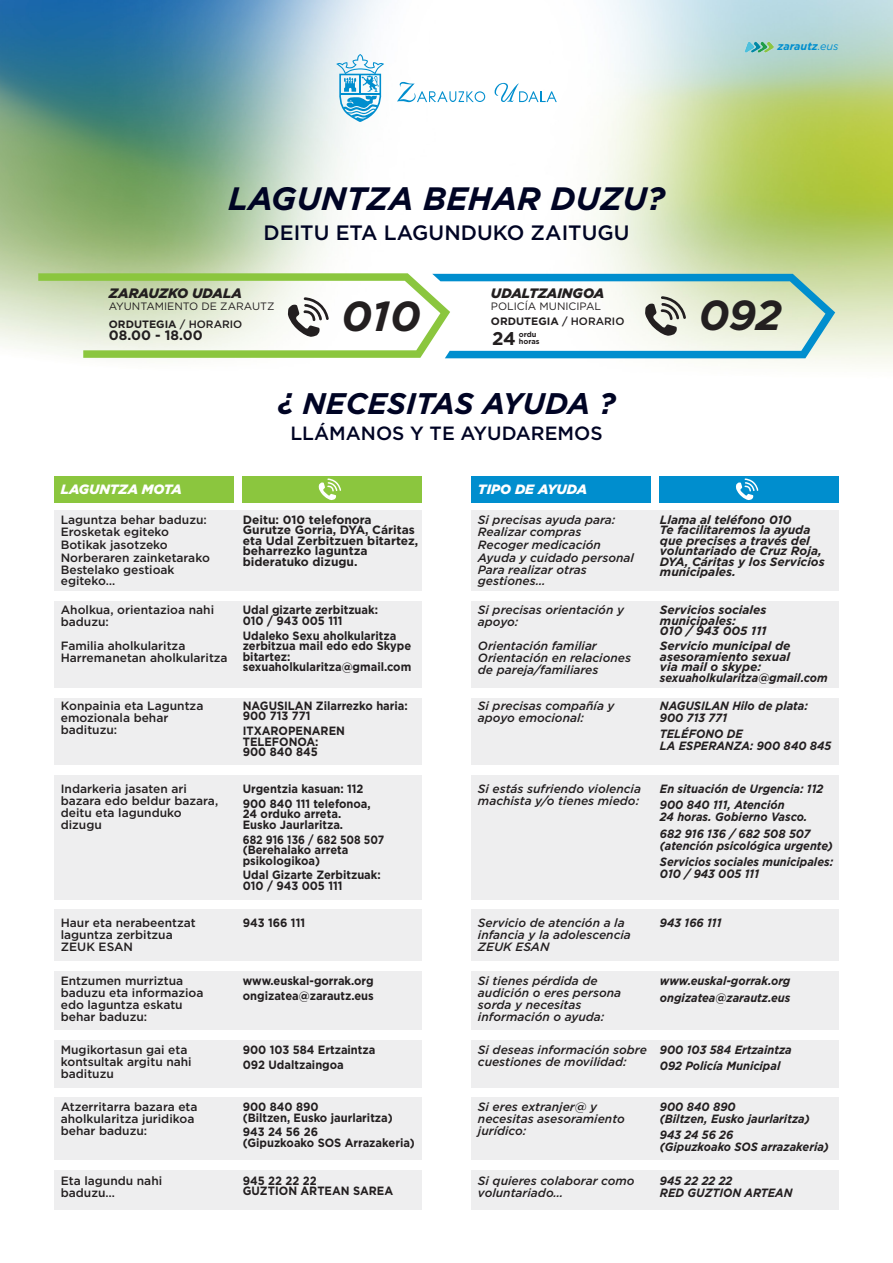
<style>
.page{position:relative;width:893px;height:1263px;background:#fff}
.page>*{position:absolute;margin:0;border:0;box-sizing:border-box;transform-origin:0 0}
.t1{font:italic 700 42px "Gotham";color:#231f20}
.t2{font:italic 700 32.4px "Gotham";color:#000424}
.t3{font:italic 700 29.85px "Gotham";color:#000424}
.t4{font:500 20.85px "Gotham";color:#000424}
.t5{font:500 19.2px "Gotham";color:#000424}
.t6{font:700 18.45px "Gotham";color:#231f20}
.t7{font:italic 900 13.65px "Gotham";color:#231f20}
.t8{font:700 13.65px "Gotham";color:#231f20}
.t9{font:italic 900 13.5px "Gotham";color:#fff}
.t10{font:italic 500 12px/12px "Gotham";color:#231f20}
.t11{font:500 12px/12px "Gotham";color:#231f20}
.t12{font:700 12px/10.5px "Gotham";color:#231f20;scale:.93 1}
.t13{font:italic 700 12px/12px "Gotham";color:#231f20;scale:.93 1}
.t14{font:italic 700 12px/10.5px "Gotham";color:#231f20}
.t15{font:700 12px/10.5px "Gotham";color:#231f20}
.t16{font:700 12px/10.5px "Gotham";color:#231f20;scale:.87 1}
.t17{font:italic 700 10.8px "Gotham";color:#008ece}
.t18{font:10.65px "Gotham";color:#231f20}
.t19{font:700 10.65px "Gotham";color:#231f20}
.t20{font:700 7.5px/7.1px "Gotham";color:#231f20}
.s1{font-weight:400}
.s2{font-weight:500}
</style>
<div class="page">
<img style="left:0;top:0;width:893px;height:1160px">
<div style="left:54px;top:510px;width:368px;height:81px;background:#eeeeef"></div>
<div style="left:54px;top:601px;width:368px;height:87px;background:#eeeeef"></div>
<div style="left:54px;top:698px;width:368px;height:66px;background:#eeeeef"></div>
<div style="left:54px;top:775px;width:368px;height:124px;background:#eeeeef"></div>
<div style="left:54px;top:909px;width:368px;height:52px;background:#eeeeef"></div>
<div style="left:54px;top:971px;width:368px;height:59px;background:#eeeeef"></div>
<div style="left:54px;top:1040px;width:368px;height:47px;background:#eeeeef"></div>
<div style="left:54px;top:1097px;width:368px;height:62px;background:#eeeeef"></div>
<div style="left:54px;top:1170px;width:368px;height:40px;background:#eeeeef"></div>
<div style="left:471px;top:510px;width:368px;height:81px;background:#eeeeef"></div>
<div style="left:471px;top:601px;width:368px;height:87px;background:#eeeeef"></div>
<div style="left:471px;top:698px;width:368px;height:66px;background:#eeeeef"></div>
<div style="left:471px;top:775px;width:368px;height:124px;background:#eeeeef"></div>
<div style="left:471px;top:909px;width:368px;height:52px;background:#eeeeef"></div>
<div style="left:471px;top:971px;width:368px;height:59px;background:#eeeeef"></div>
<div style="left:471px;top:1040px;width:368px;height:47px;background:#eeeeef"></div>
<div style="left:471px;top:1097px;width:368px;height:62px;background:#eeeeef"></div>
<div style="left:471px;top:1170px;width:368px;height:40px;background:#eeeeef"></div>
<div style="left:54px;top:476px;width:179px;height:26px;background:#8bc63e"></div>
<div style="left:471px;top:476px;width:179px;height:26px;background:#008ece"></div>
<div style="left:243px;top:476px;width:179px;height:26px;background:#8bc63e"></div>
<div style="left:660px;top:476px;width:179px;height:26px;background:#008ece"></div>
<img style="left:740px;top:41px;width:35px;height:14px">
<svg style="left:336px;top:54px;width:48px;height:68px"></svg>
<svg style="left:397px;top:82px;width:88px;height:20px"></svg>
<svg style="left:494px;top:83px;width:63px;height:19px"></svg>
<svg style="left:319px;top:478px;width:22px;height:22px"></svg>
<svg style="left:736px;top:478px;width:22px;height:22px"></svg>
<svg style="left:38px;top:273px;width:797px;height:85px"></svg>
<p class="t17" style="left:777px;top:39px;width:62px">zarautz<span class="s1">.eus</span></p>
<p class="t2" style="left:228px;top:177px;width:438px">LAGUNTZA BEHAR DUZU?</p>
<p class="t4" style="left:263px;top:219px;width:368px">DEITU ETA LAGUNDUKO ZAITUGU</p>
<p class="t7" style="left:109px;top:284px;width:135px">ZARAUZKO UDALA</p>
<p class="t18" style="left:109px;top:300px;width:167px">AYUNTAMIENTO DE ZARAUTZ</p>
<p class="t19" style="left:109px;top:317px;width:135px">ORDUTEGIA <span class="s2">/ HORARIO</span></p>
<p class="t8" style="left:109px;top:326px;width:95px">08.00 - 18.00</p>
<p class="t1" style="left:341px;top:288px;width:81px">010</p>
<p class="t7" style="left:491px;top:284px;width:115px">UDALTZAINGOA</p>
<p class="t18" style="left:491px;top:300px;width:112px">POLICÍA MUNICIPAL</p>
<p class="t19" style="left:491px;top:314px;width:135px">ORDUTEGIA <span class="s2">/ HORARIO</span></p>
<p class="t6" style="left:492px;top:326px;width:25px">24</p>
<p class="t20" style="left:519px;top:331px;width:22px">ordu horas</p>
<p class="t3" style="left:277px;top:384px;width:340px">¿ NECESITAS AYUDA ?</p>
<p class="t5" style="left:290px;top:421px;width:314px">LLÁMANOS Y TE AYUDAREMOS</p>
<p class="t1" style="left:699px;top:287px;width:84px">092</p>
<p class="t9" style="left:61px;top:480px;width:123px">LAGUNTZA MOTA</p>
<p class="t9" style="left:478px;top:480px;width:111px">TIPO DE AYUDA</p>
<p class="t15" style="left:243px;top:514px;width:130px">Deitu: 010 telefonora</p>
<p class="t15" style="left:243px;top:525px;width:177px">Gurutze Gorria, DYA, Cáritas eta Udal Zerbitzuen bitartez, beharrezko laguntza bideratuko dizugu.</p>
<p class="t12" style="left:243px;top:605px;width:147px">Udal gizarte zerbitzuak:<br>010 / 943 005 111</p>
<p class="t12" style="left:243px;top:630px;width:183px">Udaleko Sexu aholkularitza zerbitzua mail edo edo Skype bitartez: sexuaholkularitza@gmail.com</p>
<p class="t12" style="left:243px;top:700px;width:179px">NAGUSILAN Zilarrezko haria:<br>900 713 771</p>
<p class="t12" style="left:243px;top:726px;width:111px">ITXAROPENAREN<br>TELEFONOA:<br>900 840 845</p>
<p class="t12" style="left:243px;top:784px;width:131px">Urgentzia kasuan: 112</p>
<p class="t12" style="left:243px;top:798px;width:139px">900 840 111 telefonoa,<br>24 orduko arreta.<br>Eusko Jaurlaritza.</p>
<p class="t16" style="left:243px;top:834px;width:164px">682 916 136 / 682 508 507 (Berehalako arreta psikologikoa)</p>
<p class="t12" style="left:243px;top:870px;width:150px">Udal Gizarte Zerbitzuak:<br>010 / 943 005 111</p>
<p class="t12" style="left:243px;top:917px;width:69px">943 166 111</p>
<p class="t11" style="left:61px;top:513px;width:148px">Laguntza behar baduzu:</p>
<p class="t11" style="left:61px;top:526px;width:110px">Erosketak egiteko</p>
<p class="t11" style="left:61px;top:539px;width:109px">Botikak jasotzeko</p>
<p class="t11" style="left:61px;top:551px;width:151px">Norberaren zainketarako</p>
<p class="t11" style="left:61px;top:565px;width:115px;line-height:10.5px">Bestelako gestioak egiteko…</p>
<p class="t11" style="left:61px;top:604px;width:155px">Aholkua, orientazioa nahi baduzu:</p>
<p class="t11" style="left:61px;top:640px;width:126px">Familia aholkularitza</p>
<p class="t11" style="left:61px;top:652px;width:168px">Harremanetan aholkularitza</p>
<p class="t11" style="left:61px;top:699px;width:144px">Konpainia eta Laguntza emozionala behar badituzu:</p>
<p class="t10" style="left:478px;top:513px;width:139px">Si precisas ayuda para:</p>
<p class="t10" style="left:478px;top:526px;width:105px">Realizar compras</p>
<p class="t10" style="left:478px;top:539px;width:125px">Recoger medicación</p>
<p class="t10" style="left:478px;top:551px;width:157px">Ayuda y cuidado personal</p>
<p class="t10" style="left:478px;top:565px;width:110px;line-height:10.5px">Para realizar otras gestiones…</p>
<p class="t10" style="left:478px;top:604px;width:148px">Si precisas orientación y apoyo:</p>
<p class="t10" style="left:478px;top:640px;width:120px">Orientación familiar</p>
<p class="t10" style="left:478px;top:652px;width:155px">Orientación en relaciones de pareja/familiares</p>
<p class="t10" style="left:478px;top:699px;width:138px">Si precisas compañía y apoyo emocional:</p>
<p class="t10" style="left:478px;top:783px;width:165px">Si estás sufriendo violencia machista y/o tienes miedo:</p>
<p class="t11" style="left:61px;top:783px;width:159px">Indarkeria jasaten ari bazara edo beldur bazara, deitu eta lagunduko dizugu</p>
<p class="t10" style="left:478px;top:916px;width:154px">Servicio de atención a la infancia y la adolescencia</p>
<p class="t10" style="left:478px;top:940px;width:73px">ZEUK ESAN</p>
<p class="t10" style="left:478px;top:975px;width:145px">Si tienes pérdida de audición o eres persona sorda y necesitas información o ayuda:</p>
<p class="t10" style="left:478px;top:1043px;width:170px">Si deseas información sobre cuestiones de movilidad:</p>
<p class="t10" style="left:478px;top:1101px;width:148px">Si eres extranjer@ y necesitas asesoramiento jurídico:</p>
<p class="t10" style="left:478px;top:1174px;width:158px">Si quieres colaborar como voluntariado…</p>
<p class="t11" style="left:61px;top:916px;width:136px">Haur eta nerabeentzat laguntza zerbitzua</p>
<p class="t11" style="left:61px;top:940px;width:74px">ZEUK ESAN</p>
<p class="t11" style="left:61px;top:975px;width:144px">Entzumen murriztua baduzu eta informazioa edo laguntza eskatu behar baduzu:</p>
<p class="t11" style="left:61px;top:1043px;width:132px">Mugikortasun gai eta kontsultak argitu nahi badituzu</p>
<p class="t11" style="left:61px;top:1101px;width:138px">Atzerritarra bazara eta aholkularitza juridikoa behar baduzu:</p>
<p class="t12" style="left:243px;top:976px;width:142px">www.euskal-gorrak.org</p>
<p class="t12" style="left:243px;top:990px;width:142px">ongizatea@zarautz.eus</p>
<p class="t12" style="left:243px;top:1044px;width:144px">900 103 584 Ertzaintza</p>
<p class="t12" style="left:243px;top:1059px;width:110px">092 Udaltzaingoa</p>
<p class="t12" style="left:243px;top:1101px;width:163px">900 840 890<br>(Biltzen, Eusko jaurlaritza)</p>
<p class="t12" style="left:243px;top:1127px;width:187px">943 24 56 26<br>(Gipuzkoako SOS Arrazakeria)</p>
<p class="t12" style="left:243px;top:1175px;width:163px">945 22 22 22<br>GUZTION ARTEAN SAREA</p>
<p class="t11" style="left:61px;top:1174px;width:103px">Eta lagundu nahi baduzu…</p>
<p class="t14" style="left:660px;top:514px;width:133px">Llama al teléfono 010</p>
<p class="t14" style="left:660px;top:525px;width:166px">Te facilitaremos la ayuda que precises a través del voluntariado de Cruz Roja,<br>DYA, Cáritas y los Servicios municipales.</p>
<p class="t14" style="left:660px;top:605px;width:108px">Servicios sociales municipales:<br>010 / 943 005 111</p>
<p class="t14" style="left:660px;top:640px;width:169px">Servicio municipal de asesoramiento sexual<br>via mail o skype: sexuaholkularitza@gmail.com</p>
<p class="t13" style="left:660px;top:700px;width:161px">NAGUSILAN Hilo de plata:<br>900 713 771</p>
<p class="t13" style="left:660px;top:728px;width:186px">TELÉFONO DE<br>LA ESPERANZA: 900 840 845</p>
<p class="t13" style="left:660px;top:783px;width:177px">En situación de Urgencia: 112</p>
<p class="t13" style="left:660px;top:799px;width:160px">900 840 111, Atención<br>24 horas. Gobierno Vasco.</p>
<p class="t13" style="left:660px;top:827px;width:187px">682 916 136 / 682 508 507 (atención psicológica urgente)</p>
<p class="t13" style="left:660px;top:856px;width:188px">Servicios sociales municipales:<br>010 / 943 005 111</p>
<p class="t13" style="left:660px;top:916px;width:68px">943 166 111</p>
<p class="t13" style="left:660px;top:975px;width:142px">www.euskal-gorrak.org</p>
<p class="t13" style="left:660px;top:991px;width:142px">ongizatea@zarautz.eus</p>
<p class="t13" style="left:660px;top:1043px;width:143px">900 103 584 Ertzaintza</p>
<p class="t13" style="left:660px;top:1060px;width:131px">092 Policía Municipal</p>
<p class="t13" style="left:660px;top:1101px;width:163px">900 840 890<br>(Biltzen, Eusko jaurlaritza)</p>
<p class="t13" style="left:660px;top:1129px;width:183px">943 24 56 26<br>(Gipuzkoako SOS arrazakeria)</p>
<p class="t13" style="left:660px;top:1174px;width:144px">945 22 22 22<br>RED GUZTION ARTEAN</p>
</div>
